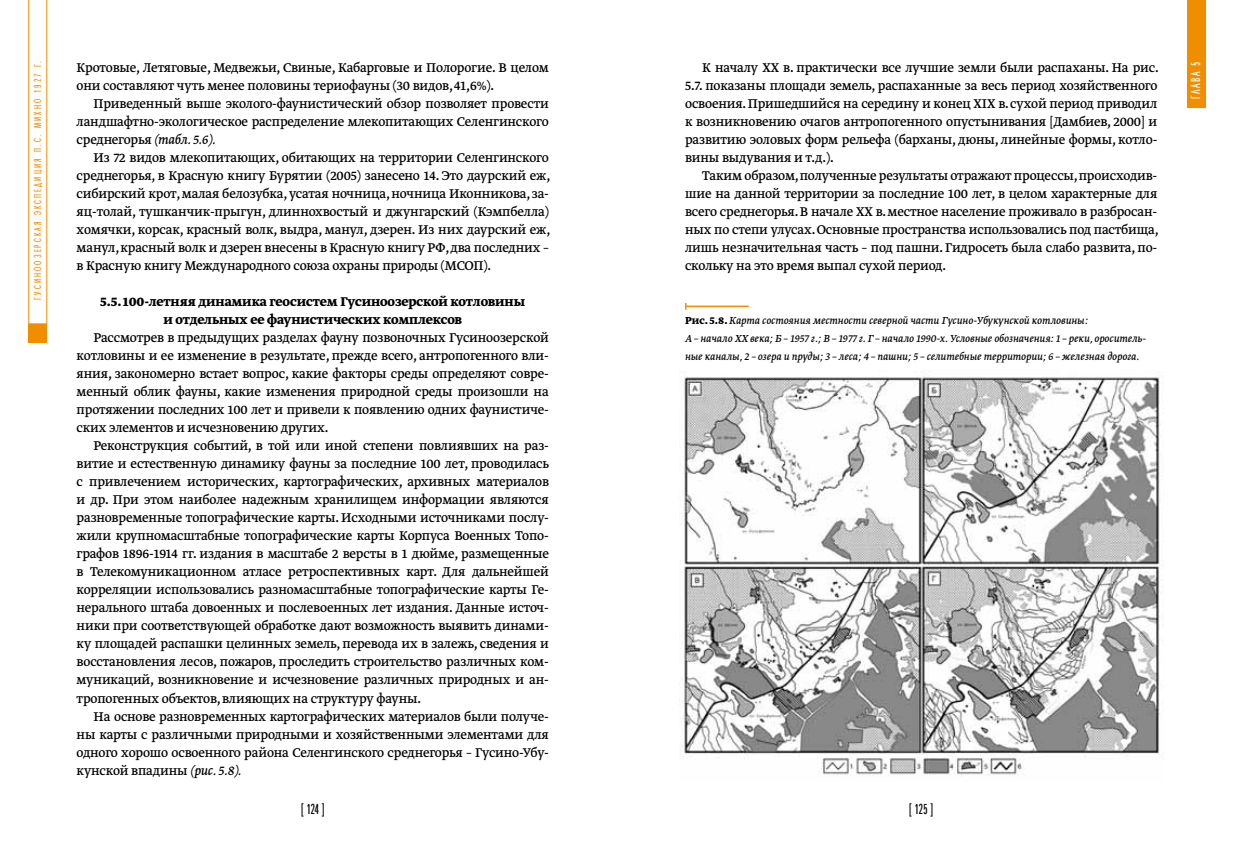
<style>
.page{position:relative;width:1234px;height:851px;background:#fff}
.page>*{position:absolute;margin:0;border:0;box-sizing:border-box;transform-origin:0 0}
.t1{font:15px/18px "Greta Text Pro";letter-spacing:-.01em;color:#000;text-align:justify;scale:.95 1}
.t2{font:700 15px/18px "Greta Text Pro";letter-spacing:-.01em;color:#000;text-align:center;scale:.95 1}
.t3{font:15px "Maxima Cyr TCY Ligh Comp";letter-spacing:-.05em;color:#000;scale:.95 1}
.t4{font:13.5px "Maxima Cyr TCY Ligh Comp";letter-spacing:.13em;color:#fff;scale:.95 1}
.t5{font:italic 12px/18px "Greta Text Pro";color:#000;scale:.95 1}
.t6{font:10.5px "Maxima Cyr TCY Ligh Comp";letter-spacing:.22em;color:#f18e00;scale:.95 1}
.s1{font-style:italic}
.s2{font-weight:700;font-style:normal}
</style>
<div class="page">
<div style="left:1186px;top:0;width:18px;height:108px;background:#f18e00"></div>
<svg style="left:28px;top:0;width:19px;height:324px"></svg>
<div style="left:29px;top:324px;width:18px;height:18px;background:#f18e00"></div>
<img style="left:679px;top:371px;width:485px;height:406px">
<hr style="left:685px;top:305px;width:63px;height:2px;background:#f18e00">
<p class="t6" style="left:32px;top:300px;width:252px;rotate:-90deg">Гусиноозерская экспедиция П.С. Михно 1927 г.</p>
<p class="t1" style="left:77px;top:59px;width:498px">Кротовые, Летяговые, Медвежьи, Свиные, Кабарговые и Полорогие. В целом они составляют чуть менее половины териофауны (30 видов, 41,6%).</p>
<p class="t1" style="left:77px;top:95px;width:498px;text-indent:17px">Приведенный выше эколого-фаунистический обзор позволяет провести ландшафтно-экологическое распределение млекопитающих Селенгинского среднегорья <span class="s1">(табл. 5.6).</span></p>
<p class="t1" style="left:77px;top:149px;width:500px;text-indent:17px">Из 72 видов млекопитающих, обитающих на территории Селенгинского среднегорья, в Красную книгу Бурятии (2005) занесено 14. Это даурский еж, сибирский крот, малая белозубка, усатая ночница, ночница Иконникова, за&shy;яц-толай, тушканчик-прыгун, длиннохвостый и джунгарский (Кэмпбелла) хомячки, корсак, красный волк, выдра, манул, дзерен. Из них даурский еж, манул, красный волк и дзерен внесены в Красную книгу РФ, два последних – в Красную книгу Международного союза охраны природы (МСОП).</p>
<p class="t2" style="left:100px;top:293px;width:448px">5.5. 100-летняя динамика геосистем Гусиноозерской котловины и отдельных ее фаунистических комплексов</p>
<p class="t1" style="left:77px;top:329px;width:498px;text-indent:17px">Рассмотрев в предыдущих разделах фауну позвоночных Гусиноозерской котловины и ее изменение в результате, прежде всего, антропогенного вли&shy;яния, закономерно встает вопрос, какие факторы среды определяют совре&shy;менный облик фауны, какие изменения природной среды произошли на протяжении последних 100 лет и привели к появлению одних фаунистиче&shy;ских элементов и исчезновению других.</p>
<p class="t1" style="left:77px;top:437px;width:498px;text-indent:17px">Реконструкция событий, в той или иной степени повлиявших на раз&shy;витие и естественную динамику фауны за последние 100 лет, проводилась с привлечением исторических, картографических, архивных материалов и др. При этом наиболее надежным хранилищем информации являются разновременные топографические карты. Исходными источниками послу&shy;жили крупномасштабные топографические карты Корпуса Военных Топо&shy;графов 1896-1914 гг. издания в масштабе 2 версты в 1 дюйме, размещенные в Телекомуникационном атласе ретроспективных карт. Для дальнейшей корреляции использовались разномасштабные топографические карты Ге&shy;нерального штаба довоенных и послевоенных лет издания. Данные источ&shy;ники при соответствующей обработке дают возможность выявить динами&shy;ку площадей распашки целинных земель, перевода их в залежь, сведения и восстановления лесов, пожаров, проследить строительство различных ком&shy;муникаций, возникновение и исчезновение различных природных и ан&shy;тропогенных объектов, влияющих на структуру фауны.</p>
<p class="t1" style="left:77px;top:707px;width:498px;text-indent:17px">На основе разновременных картографических материалов были получе&shy;ны карты с различными природными и хозяйственными элементами для одного хорошо освоенного района Селенгинского среднегорья – Гусино-Убу&shy;кунской впадины <span class="s1">(рис. 5.8).</span></p>
<p class="t3" style="left:301px;top:801px;width:26px">[ 124 ]</p>
<p class="t1" style="left:685px;top:59px;width:500px;text-indent:17px">К началу XX в. практически все лучшие земли были распаханы. На рис.<br>5.7. показаны площади земель, распаханные за весь период хозяйственного освоения. Пришедшийся на середину и конец XIX в. сухой период приводил к возникновению очагов антропогенного опустынивания [Дамбиев, 2000] и развитию эоловых форм рельефа (барханы, дюны, линейные формы, котло&shy;вины выдувания и т.д.).</p>
<p class="t1" style="left:685px;top:167px;width:500px;text-indent:17px">Таким образом,полученные результаты отражают процессы,происходив&shy;шие на данной территории за последние 100 лет, в целом характерные для всего среднегорья. В начале XX в. местное население проживало в разбросан&shy;ных по степи улусах. Основные пространства использовались под пастбища, лишь незначительная часть – под пашни. Гидросеть была слабо развита, по&shy;скольку на это время выпал сухой период.</p>
<p class="t5" style="left:685px;top:312px;width:486px"><span class="s2">Рис. 5.8.</span> Карта состояния местности северной части Гусино-Убукунской котловины:<br>А – начало XX века; Б – 1957 г.; В – 1977 г. Г – начало 1990-х. Условные обозначения: 1 – реки, ороситель&shy;ные каналы, 2 – озера и пруды; 3 – леса; 4 – пашни; 5 – селитебные территории; 6 – железная дорога.</p>
<p class="t4" style="left:1188px;top:98px;width:41px;rotate:-90deg">Глава 5</p>
<p class="t3" style="left:909px;top:801px;width:27px">[ 125 ]</p>
</div>
